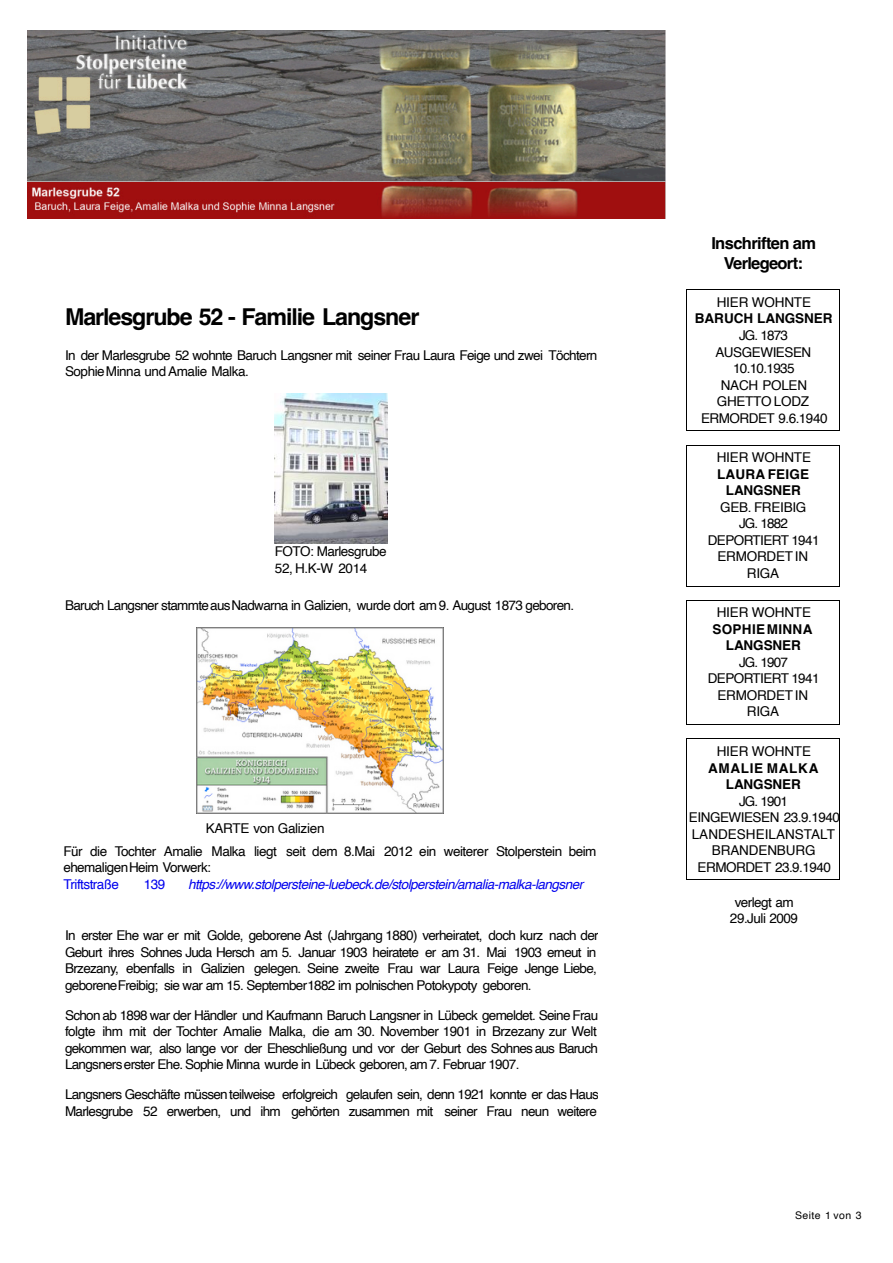
<style>
.page{position:relative;width:893px;height:1263px;background:#fff}
.page>*{position:absolute;margin:0;border:0;box-sizing:border-box;transform-origin:0 0}
.t1{font:700 23.25px "Helvetica";letter-spacing:-.045em;color:#000}
.t2{font:700 16.5px/19.5px "Helvetica";letter-spacing:-.035em;color:#000;text-align:center}
.t3{font:13.5px/16.5px "Helvetica";letter-spacing:-.05em;color:#000}
.t4{font:italic 13.5px "Helvetica";letter-spacing:-.04em;color:#00e}
.t5{font:13.5px/16.5px "Helvetica";letter-spacing:-.02em;color:#000;text-align:center}
.t6{font:13.5px "Helvetica";letter-spacing:-.01em;color:#000}
.t7{font:700 13.5px/16.5px "Helvetica";letter-spacing:.02em;color:#000;text-align:center}
.t8{font:700 13.5px/16.5px "Helvetica";letter-spacing:.05em;color:#000;text-align:center}
.t9{font:700 13.5px/16.5px "Helvetica";letter-spacing:.015em;color:#000;text-align:center}
.t10{font:13.5px "Helvetica";letter-spacing:-.04em;color:#00e}
.t11{font:700 13.5px "Helvetica";letter-spacing:-.005em;color:#000}
.t12{font:10.5px "Helvetica";letter-spacing:.045em;color:#000}
</style>
<div class="page">
<img style="left:27px;top:30px;width:638px;height:188px">
<img style="left:275px;top:393px;width:112px;height:150px">
<img style="left:197px;top:627px;width:247px;height:186px">
<hr style="left:686px;top:289px;width:154px;height:1px;background:#000">
<hr style="left:686px;top:430px;width:154px;height:1px;background:#000">
<hr style="left:686px;top:289px;width:1px;height:142px;background:#000">
<hr style="left:839px;top:289px;width:1px;height:142px;background:#000">
<hr style="left:686px;top:445px;width:154px;height:1px;background:#000">
<hr style="left:686px;top:586px;width:154px;height:1px;background:#000">
<hr style="left:686px;top:445px;width:1px;height:141px;background:#000">
<hr style="left:839px;top:445px;width:1px;height:141px;background:#000">
<hr style="left:686px;top:600px;width:154px;height:1px;background:#000">
<hr style="left:686px;top:724px;width:154px;height:1px;background:#000">
<hr style="left:686px;top:600px;width:1px;height:125px;background:#000">
<hr style="left:839px;top:600px;width:1px;height:125px;background:#000">
<hr style="left:686px;top:738px;width:154px;height:1px;background:#000">
<hr style="left:686px;top:879px;width:154px;height:1px;background:#000">
<hr style="left:686px;top:738px;width:1px;height:142px;background:#000">
<hr style="left:839px;top:738px;width:1px;height:142px;background:#000">
<h1 class="t1" style="left:65px;top:308px;width:356px">Marlesgrube 52 - Familie Langsner</h1>
<p class="t3" style="left:65px;top:347px;width:534px">In der Marlesgrube 52 wohnte Baruch Langsner mit seiner Frau Laura Feige und zwei Töchtern<br>Sophie Minna und Amalie Malka.</p>
<p class="t3" style="left:275px;top:544px;width:113px">FOTO: Marlesgrube<br>52, H.K-W 2014</p>
<p class="t3" style="left:65px;top:598px;width:511px">Baruch Langsner stammte aus Nadwarna in Galizien, wurde dort am 9. August 1873 geboren.</p>
<p class="t5" style="left:206px;top:820px;width:120px">KARTE von Galizien</p>
<p class="t3" style="left:63px;top:843px;width:535px">Für die Tochter Amalie Malka liegt seit dem 8.Mai 2012 ein weiterer Stolperstein beim ehemaligen Heim Vorwerk:</p>
<p class="t10" style="left:63px;top:878px;width:57px">Triftstraße</p>
<p class="t10" style="left:144px;top:878px;width:23px">139</p>
<p class="t4" style="left:188px;top:878px;width:397px">https://www.stolpersteine-luebeck.de/stolperstein/amalia-malka-langsner</p>
<p class="t3" style="left:65px;top:928px;width:535px">In erster Ehe war er mit Golde, geborene Ast (Jahrgang 1880) verheiratet, doch kurz nach der Geburt ihres Sohnes Juda Hersch am 5. Januar 1903 heiratete er am 31. Mai 1903 erneut in Brzezany, ebenfalls in Galizien gelegen. Seine zweite Frau war Laura Feige Jenge Liebe, geborene Freibig; sie war am 15. September 1882 im polnischen Potokypoty geboren.</p>
<p class="t3" style="left:65px;top:1008px;width:535px;text-align:justify">Schon ab 1898 war der Händler und Kaufmann Baruch Langsner in Lübeck gemeldet. Seine Frau folgte ihm mit der Tochter Amalie Malka, die am 30. November 1901 in Brzezany zur Welt gekommen war, also lange vor der Eheschließung und vor der Geburt des Sohnes aus Baruch Langsners erster Ehe. Sophie Minna wurde in Lübeck geboren, am 7. Februar 1907.</p>
<p class="t3" style="left:65px;top:1087px;width:535px">Langsners Geschäfte müssen teilweise erfolgreich gelaufen sein, denn 1921 konnte er das Haus<br>Marlesgrube 52 erwerben, und ihm gehörten zusammen mit seiner Frau neun weitere</p>
<p class="t2" style="left:711px;top:235px;width:106px">Inschriften am<br>Verlegeort:</p>
<p class="t6" style="left:717px;top:297px;width:96px">HIER WOHNTE</p>
<p class="t11" style="left:695px;top:313px;width:139px">BARUCH LANGSNER</p>
<p class="t3" style="left:701px;top:328px;width:128px;text-align:center">JG. 1873<br>AUSGEWIESEN<br>10.10.1935<br>NACH POLEN<br>GHETTO LODZ<br>ERMORDET 9.6.1940</p>
<p class="t6" style="left:717px;top:452px;width:96px">HIER WOHNTE</p>
<p class="t9" style="left:717px;top:467px;width:94px">LAURA FEIGE<br>LANGSNER</p>
<p class="t5" style="left:708px;top:500px;width:113px">GEB. FREIBIG<br>JG. 1882<br>DEPORTIERT 1941<br>ERMORDET IN<br>RIGA</p>
<p class="t6" style="left:717px;top:607px;width:96px">HIER WOHNTE</p>
<p class="t7" style="left:712px;top:622px;width:101px">SOPHIE MINNA<br>LANGSNER</p>
<p class="t3" style="left:708px;top:655px;width:113px;text-align:center">JG. 1907<br>DEPORTIERT 1941<br>ERMORDET IN<br>RIGA</p>
<p class="t6" style="left:717px;top:746px;width:96px">HIER WOHNTE</p>
<p class="t8" style="left:708px;top:760px;width:112px">AMALIE MALKA<br>LANGSNER</p>
<p class="t3" style="left:689px;top:793px;width:153px;text-align:center">JG. 1901<br>EINGEWIESEN 23.9.1940<br>LANDESHEILANSTALT<br>BRANDENBURG<br>ERMORDET 23.9.1940</p>
<p class="t3" style="left:730px;top:894px;width:70px;text-align:center">verlegt am<br>29.Juli 2009</p>
<p class="t12" style="left:795px;top:1211px;width:68px">Seite 1 von 3</p>
</div>
